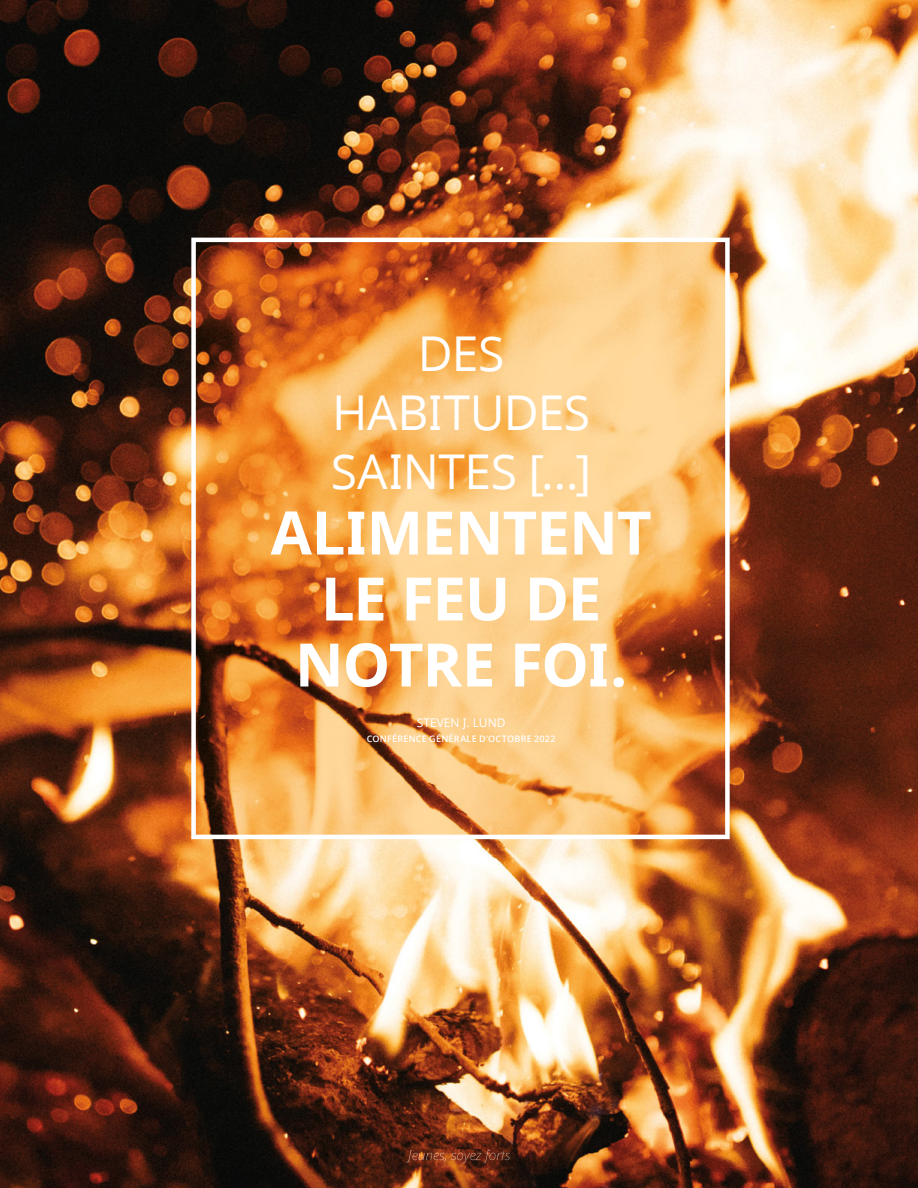
<style>
.page{position:relative;width:918px;height:1188px;background:#fff}
.page>*{position:absolute;margin:0;border:0;box-sizing:border-box;transform-origin:0 0}
.t1{font:700 60px/66px "Dots Solidlds Lat";letter-spacing:-.015em;color:#fff;text-align:center}
.t2{font:48px/58.5px "Dots Solidlds Lat";letter-spacing:-.01em;color:#fff;text-align:center}
.t3{font:12px "Dots Solidlds Lat";color:#fff}
.t4{font:600 9px "Dots Solidlds Lat";letter-spacing:.03em;color:#fff}
</style>
<div class="page">
<img style="left:0;top:0;width:918px;height:1188px">
<img style="left:406px;top:1150px;width:104px;height:13px">
<svg style="left:191px;top:238px;width:539px;height:601px;background:#e7a45f"></svg>
<h2 class="t2" style="left:331px;top:325px;width:262px">DES<br>HABITUDES<br>SAINTES […]</h2>
<h1 class="t1" style="left:271px;top:501px;width:383px">ALIMENTENT<br>LE FEU DE<br>NOTRE FOI .</h1>
<h3 class="t3" style="left:417px;top:714px;width:90px">STEVEN J. LUND</h3>
<p class="t4" style="left:367px;top:732px;width:190px">CONFÉRENCE GÉNÉRALE D’OCTOBRE 2022</p>
</div>
